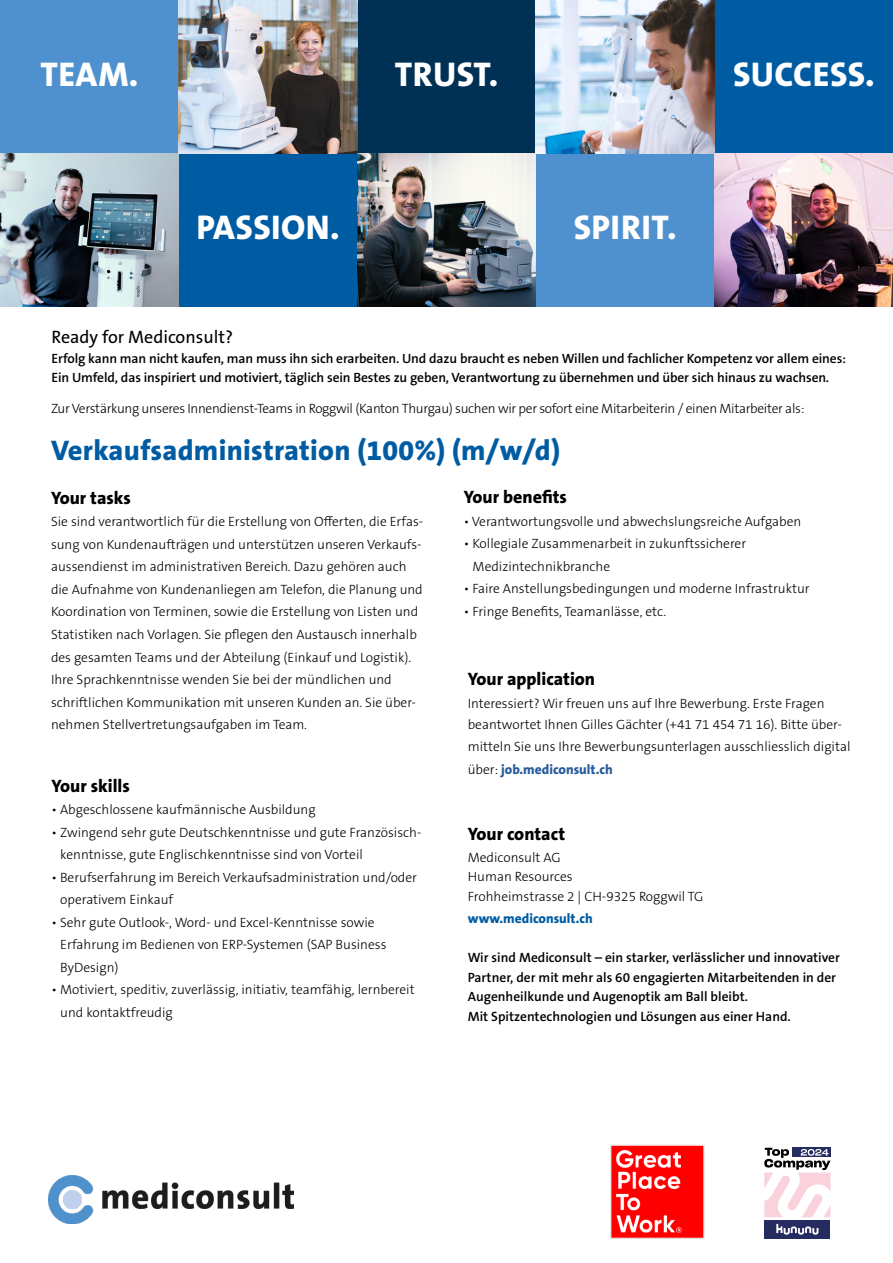
<style>
.page{position:relative;width:893px;height:1263px;background:#fff}
.page>*{position:absolute;margin:0;border:0;box-sizing:border-box;transform-origin:0 0}
.t1{font:800 34.5px "The Sans B W8";letter-spacing:.015em;color:#fff}
.t2{font:800 28.5px "The Sans B W8";letter-spacing:.01em;color:#005ca2}
.t3{font:800 18px "The Sans B W8";color:#000}
.t4{font:18px "The Sans B W5 Plain";color:#000}
.t5{font:300 13.5px/22.5px "The Sans B W3";color:#000}
.t6{font:600 13.5px/19.5px "The Sans B W6";letter-spacing:-.005em;color:#000}
.t7{font:300 13.5px "The Sans B W3";letter-spacing:-.025em;color:#000}
.t8{font:800 13.5px "The Sans B W8";color:#275b9b}
.t9{font:800 13.5px "The Sans B W8";color:#005ca2}
.s1{font-family:"The Sans B W3";font-weight:300;color:#000}
</style>
<div class="page">
<img style="left:49px;top:1176px;width:245px;height:48px">
<div style="left:0;top:0;width:179px;height:153px;background:#4e91ce"></div>
<div style="left:179px;top:153px;width:178px;height:153px;background:#005ca2"></div>
<div style="left:536px;top:153px;width:178px;height:153px;background:#4e91ce"></div>
<div style="left:357px;top:0;width:179px;height:153px;background:#003155"></div>
<div style="left:714px;top:0;width:179px;height:153px;background:#005ca2"></div>
<img style="left:0;top:153px;width:179px;height:153px">
<img style="left:179px;top:0;width:178px;height:153px">
<img style="left:714px;top:153px;width:179px;height:153px">
<img style="left:357px;top:153px;width:179px;height:153px">
<img style="left:610px;top:1144px;width:95px;height:95px">
<div style="left:764px;top:1220px;width:66px;height:18px;background:#262c60"></div>
<svg style="left:776px;top:1224px;width:42px;height:10px"></svg>
<svg style="left:764px;top:1147px;width:67px;height:70px"></svg>
<img style="left:536px;top:0;width:178px;height:153px">
<h1 class="t1" style="left:40px;top:52px;width:99px">TEAM.</h1>
<h1 class="t1" style="left:395px;top:52px;width:105px">TRUST.</h1>
<h1 class="t1" style="left:733px;top:52px;width:143px">SUCCESS.</h1>
<h1 class="t1" style="left:196px;top:206px;width:145px">PASSION.</h1>
<h1 class="t1" style="left:574px;top:206px;width:104px">SPIRIT.</h1>
<h3 class="t4" style="left:51px;top:325px;width:183px">Ready for Mediconsult?</h3>
<p class="t6" style="left:51px;top:348px;width:796px">Erfolg kann man nicht kaufen, man muss ihn sich erarbeiten. Und dazu braucht es neben Willen und fachlicher Kompetenz vor allem eines:<br>Ein Umfeld, das inspiriert und motiviert, täglich sein Bestes zu geben, Verantwortung zu übernehmen und über sich hinaus zu wachsen.</p>
<p class="t7" style="left:51px;top:400px;width:755px">Zur Verstärkung unseres Innendienst-Teams in Roggwil (Kanton Thurgau) suchen wir per sofort eine Mitarbeiterin / einen Mitarbeiter als:</p>
<h2 class="t2" style="left:51px;top:432px;width:511px">Verkaufsadministration (100%) (m/w/d)</h2>
<h3 class="t3" style="left:51px;top:486px;width:81px">Your tasks</h3>
<p class="t5" style="left:51px;top:511px;width:374px">Sie sind verantwortlich für die Erstellung von Offerten, die Erfas&shy;sung von Kundenaufträgen und unterstützen unseren Verkaufs&shy;aussendienst im administrativen Bereich. Dazu gehören auch die Aufnahme von Kundenanliegen am Telefon, die Planung und Koordination von Terminen, sowie die Erstellung von Listen und Statistiken nach Vorlagen. Sie pflegen den Austausch innerhalb des gesamten Teams und der Abteilung (Einkauf und Logistik).<br>Ihre Sprachkenntnisse wenden Sie bei der mündlichen und schriftlichen Kommunikation mit unseren Kunden an. Sie über&shy;nehmen Stellvertretungsaufgaben im Team.</p>
<h3 class="t3" style="left:51px;top:774px;width:80px">Your skills</h3>
<p class="t5" style="left:51px;top:798px;width:266px">• Abgeschlossene kaufmännische Ausbildung</p>
<p class="t5" style="left:60px;top:821px;width:363px;text-indent:-9px">• Zwingend sehr gute Deutschkenntnisse und gute Französisch&shy;kenntnisse, gute Englischkenntnisse sind von Vorteil</p>
<p class="t5" style="left:60px;top:866px;width:358px;text-indent:-9px">• Berufserfahrung im Bereich Verkaufsadministration und/oder operativem Einkauf</p>
<p class="t5" style="left:60px;top:911px;width:328px;text-indent:-9px">• Sehr gute Outlook-, Word- und Excel-Kenntnisse sowie<br>Erfahrung im Bedienen von ERP-Systemen (SAP Business<br>ByDesign)</p>
<p class="t5" style="left:60px;top:978px;width:356px;text-indent:-9px">• Motiviert, speditiv, zuverlässig, initiativ, teamfähig, lernbereit und kontaktfreudig</p>
<h3 class="t3" style="left:464px;top:486px;width:105px">Your benefits</h3>
<p class="t5" style="left:464px;top:510px;width:339px">• Verantwortungsvolle und abwechslungsreiche Aufgaben</p>
<p class="t5" style="left:473px;top:533px;width:275px;text-indent:-9px">• Kollegiale Zusammenarbeit in zukunftssicherer<br>Medizintechnikbranche</p>
<p class="t5" style="left:464px;top:578px;width:347px">• Faire Anstellungsbedingungen und moderne Infrastruktur</p>
<p class="t5" style="left:464px;top:600px;width:204px">• Fringe Benefits, Teamanlässe, etc.</p>
<h3 class="t3" style="left:468px;top:667px;width:129px">Your application</h3>
<p class="t5" style="left:468px;top:693px;width:376px;line-height:21px">Interessiert? Wir freuen uns auf Ihre Bewerbung. Erste Fragen beantwortet Ihnen Gilles Gächter (+41 71 454 71 16). Bitte über-</p>
<p class="t5" style="left:468px;top:735px;width:384px">mitteln Sie uns Ihre Bewerbungsunterlagen ausschliesslich digital</p>
<p class="t8" style="left:468px;top:760px;width:146px"><span class="s1">über:</span> job.mediconsult.ch</p>
<h3 class="t3" style="left:468px;top:822px;width:99px">Your contact</h3>
<p class="t5" style="left:468px;top:847px;width:237px;line-height:19.5px">Mediconsult AG<br>Human Resources<br>Frohheimstrasse 2 | CH-9325 Roggwil TG</p>
<p class="t9" style="left:468px;top:910px;width:126px">www.mediconsult.ch</p>
<p class="t6" style="left:468px;top:948px;width:374px">Wir sind Mediconsult – ein starker, verlässlicher und innovativer Partner, der mit mehr als 60 engagierten Mitarbeitenden in der Augenheilkunde und Augenoptik am Ball bleibt.<br>Mit Spitzentechnologien und Lösungen aus einer Hand.</p>
</div>
